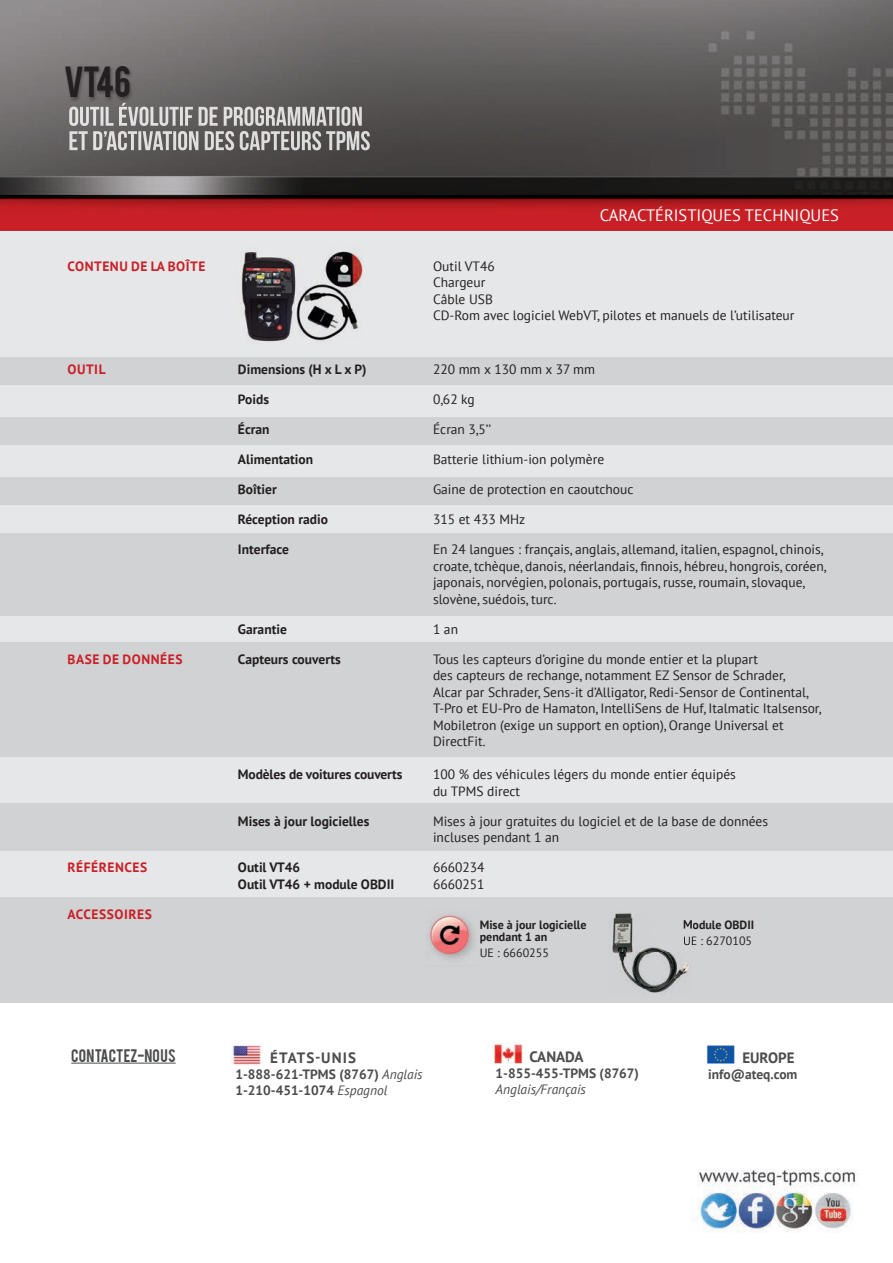
<style>
.page{position:relative;width:893px;height:1263px;background:#fff}
.page>*{position:absolute;margin:0;border:0;box-sizing:border-box;transform-origin:0 0}
.t1{font:34.2px "Bebas";color:#231f20}
.t2{font:16.5px "PT Sans";color:#fff}
.t3{font:700 15px "PT Sans";color:#4b4c4d}
.t4{font:700 15px "PT Sans";letter-spacing:.08em;color:#4b4c4d}
.t5{font:14.25px "Bebas";letter-spacing:.015em;color:#4b4c4d}
.t6{font:13.5px/16.5px "PT Sans";color:#231f20}
.t7{font:700 13.5px "PT Sans";color:#231f20}
.t8{font:700 13.5px/16.2px "PT Sans";color:#4b4c4d}
.t9{font:700 13.5px "PT Sans";letter-spacing:.04em;color:#c82026}
.t10{font:italic 13.5px "PT Sans";color:#4b4c4d}
.t11{font:700 12px/12px "PT Sans";color:#231f20}
.t12{font:12px "PT Sans";color:#231f20}
.s1{font-weight:400;font-style:italic}
</style>
<div class="page">
<img style="left:0;top:0;width:893px;height:1232px">
<div style="left:0;top:231px;width:893px;height:745px;background:#e6e7e9"></div>
<div style="left:0;top:357px;width:893px;height:27px;background:#d1d2d4"></div>
<div style="left:0;top:417px;width:893px;height:27px;background:#d1d2d4"></div>
<div style="left:0;top:477px;width:893px;height:27px;background:#d1d2d4"></div>
<div style="left:0;top:643px;width:893px;height:114px;background:#d1d2d4"></div>
<div style="left:0;top:534px;width:893px;height:82px;background:#d1d2d4"></div>
<div style="left:0;top:803px;width:893px;height:47px;background:#d1d2d4"></div>
<div style="left:0;top:897px;width:893px;height:106px;background:#d1d2d4"></div>
<hr style="left:71px;top:1063px;width:105px;height:1px;background:#4b4c4d">
<img style="left:232px;top:1042px;width:30px;height:24px">
<img style="left:492px;top:1043px;width:30px;height:20px">
<img style="left:704px;top:1043px;width:32px;height:22px">
<img style="left:428px;top:915px;width:46px;height:44px">
<img style="left:612px;top:913px;width:78px;height:80px">
<svg style="left:684px;top:920px;width:8px;height:9px"></svg>
<svg style="left:684px;top:936px;width:8px;height:9px"></svg>
<img style="left:69px;top:103px;width:293px;height:23px">
<img style="left:69px;top:131px;width:301px;height:19px">
<img style="left:64px;top:65px;width:69px;height:37px">
<img style="left:241px;top:251px;width:122px;height:92px">
<h1 class="t1" style="left:64px;top:57px;width:69px">VT 46</h1>
<p class="t2" style="left:600px;top:204px;width:241px">CARACTÉRISTIQUES TECHNIQUES</p>
<p class="t9" style="left:68px;top:257px;width:140px">CONTENU DE LA BOÎTE</p>
<p class="t6" style="left:433px;top:257px;width:363px">Outil VT46<br>Chargeur<br>Câble USB<br>CD-Rom avec logiciel WebVT, pilotes et manuels de l’utilisateur</p>
<p class="t9" style="left:68px;top:360px;width:40px">OUTIL</p>
<p class="t7" style="left:238px;top:360px;width:130px">Dimensions (H x L x P)</p>
<p class="t6" style="left:433px;top:361px;width:164px">220 mm x 130 mm x 37 mm</p>
<p class="t7" style="left:238px;top:390px;width:33px">Poids</p>
<p class="t6" style="left:433px;top:391px;width:43px">0,62 kg</p>
<p class="t7" style="left:238px;top:420px;width:33px">Écran</p>
<p class="t6" style="left:433px;top:421px;width:60px">Écran 3,5’’</p>
<p class="t7" style="left:238px;top:450px;width:77px">Alimentation</p>
<p class="t6" style="left:433px;top:451px;width:173px">Batterie lithium-ion polymère</p>
<p class="t7" style="left:238px;top:480px;width:40px">Boîtier</p>
<p class="t6" style="left:433px;top:481px;width:202px">Gaine de protection en caoutchouc</p>
<p class="t7" style="left:238px;top:510px;width:91px">Réception radio</p>
<p class="t6" style="left:433px;top:511px;width:94px">315 et 433 MHz</p>
<p class="t7" style="left:238px;top:540px;width:52px">Interface</p>
<p class="t6" style="left:433px;top:541px;width:395px">En 24 langues : français, anglais, allemand, italien, espagnol, chinois, croate, tchèque, danois, néerlandais, finnois, hébreu, hongrois, coréen, japonais, norvégien, polonais, portugais, russe, roumain, slovaque, slovène, suédois, turc.</p>
<p class="t7" style="left:238px;top:620px;width:50px">Garantie</p>
<p class="t6" style="left:433px;top:620px;width:27px">1 an</p>
<p class="t9" style="left:68px;top:650px;width:117px">BASE DE DONNÉES</p>
<p class="t7" style="left:238px;top:650px;width:104px">Capteurs couverts</p>
<p class="t6" style="left:433px;top:650px;width:390px">Tous les capteurs d’origine du monde entier et la plupart<br>des capteurs de rechange, notamment EZ Sensor de Schrader,<br>Alcar par Schrader, Sens-it d’Alligator, Redi-Sensor de Continental, T-Pro et EU-Pro de Hamaton, IntelliSens de Huf, Italmatic Italsensor, Mobiletron (exige un support en option), Orange Universal et DirectFit.</p>
<p class="t7" style="left:238px;top:765px;width:166px">Modèles de voitures couverts</p>
<p class="t6" style="left:433px;top:766px;width:304px">100 % des véhicules légers du monde entier équipés du TPMS direct</p>
<p class="t7" style="left:238px;top:812px;width:133px">Mises à jour logicielles</p>
<p class="t6" style="left:433px;top:812px;width:337px">Mises à jour gratuites du logiciel et de la base de données incluses pendant 1 an</p>
<p class="t9" style="left:68px;top:858px;width:81px">RÉFÉRENCES</p>
<p class="t7" style="left:238px;top:858px;width:64px">Outil VT46</p>
<p class="t6" style="left:433px;top:859px;width:53px">6660234</p>
<p class="t7" style="left:238px;top:875px;width:158px">Outil VT46 + module OBDII</p>
<p class="t6" style="left:433px;top:875px;width:53px">6660251</p>
<p class="t9" style="left:68px;top:905px;width:86px">ACCESSOIRES</p>
<p class="t11" style="left:480px;top:918px;width:108px">Mise à jour logicielle pendant 1 an</p>
<p class="t12" style="left:480px;top:945px;width:71px">UE : 6660255</p>
<p class="t11" style="left:683px;top:918px;width:73px">Module OBDII</p>
<p class="t12" style="left:683px;top:933px;width:71px">UE : 6270105</p>
<p class="t5" style="left:71px;top:1046px;width:106px">CONTACTEZ-NOUS</p>
<p class="t4" style="left:270px;top:1048px;width:88px">ÉTATS-UNIS</p>
<p class="t8" style="left:235px;top:1066px;width:189px">1-888-621-TPMS (8767) <span class="s1">Anglais<br></span>1-210-451-1074 <span class="s1">Espagnol</span></p>
<p class="t3" style="left:530px;top:1047px;width:56px">CANADA</p>
<p class="t8" style="left:496px;top:1065px;width:145px">1-855-455-TPMS (8767)</p>
<p class="t10" style="left:496px;top:1081px;width:92px">Anglais/Français</p>
<p class="t3" style="left:742px;top:1047px;width:54px">EUROPE</p>
<p class="t8" style="left:708px;top:1066px;width:91px">info@ateq.com</p>
</div>
